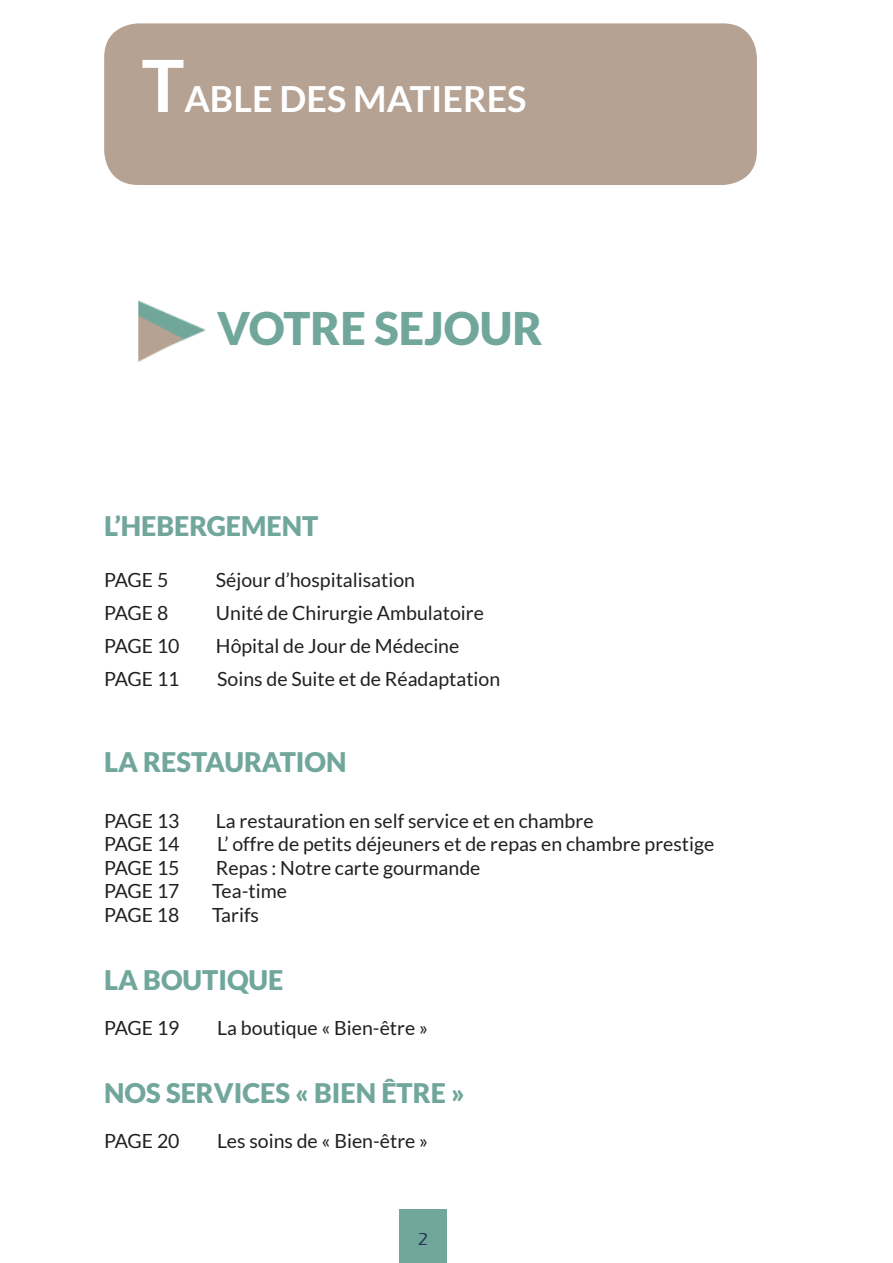
<style>
.page{position:relative;width:893px;height:1263px;background:#fff}
.page>*{position:absolute;margin:0;border:0;box-sizing:border-box;transform-origin:0 0}
.t1{font:700 72px "Lato";color:#fff}
.t2{font:900 45px "Lato";color:#71a79b}
.t3{font:700 36px "Lato";color:#fff}
.t4{font:900 27px "Lato";color:#71a79b}
.t5{font:19.5px "Lato";color:#231f20}
.t6{font:500 18px "Eras ITC";color:#223854}
</style>
<div class="page">
<div style="left:104px;top:23px;width:653px;height:162px;background:#b6a292;border-radius:34px"></div>
<div style="left:399px;top:1210px;width:47px;height:53px;background:#71a79b"></div>
<img style="left:138px;top:300px;width:68px;height:62px">
<p class="t1" style="left:142px;top:44px;width:44px">T</p>
<p class="t3" style="left:184px;top:78px;width:344px">ABLE DES MATIERES</p>
<p class="t2" style="left:217px;top:302px;width:327px">VOTRE SEJOUR</p>
<p class="t4" style="left:104px;top:510px;width:216px">L’HEBERGEMENT</p>
<p class="t5" style="left:104px;top:569px;width:66px">PAGE 5</p>
<p class="t5" style="left:216px;top:569px;width:201px">Séjour d’hospitalisation</p>
<p class="t5" style="left:104px;top:602px;width:66px">PAGE 8</p>
<p class="t5" style="left:216px;top:602px;width:269px">Unité de Chirurgie Ambulatoire</p>
<p class="t5" style="left:104px;top:635px;width:77px">PAGE 10</p>
<p class="t5" style="left:216px;top:635px;width:245px">Hôpital de Jour de Médecine</p>
<p class="t5" style="left:104px;top:668px;width:77px">PAGE 11</p>
<p class="t5" style="left:217px;top:668px;width:285px">Soins de Suite et de Réadaptation</p>
<p class="t4" style="left:104px;top:746px;width:244px">LA RESTAURATION</p>
<p class="t5" style="left:104px;top:810px;width:77px">PAGE 13</p>
<p class="t5" style="left:216px;top:810px;width:379px">La restauration en self service et en chambre</p>
<p class="t5" style="left:104px;top:833px;width:77px">PAGE 14</p>
<p class="t5" style="left:217px;top:833px;width:499px">L’ offre de petits déjeuners et de repas en chambre prestige</p>
<p class="t5" style="left:104px;top:857px;width:77px">PAGE 15</p>
<p class="t5" style="left:216px;top:857px;width:266px">Repas : Notre carte gourmande</p>
<p class="t5" style="left:104px;top:880px;width:77px">PAGE 17</p>
<p class="t5" style="left:212px;top:880px;width:76px">Tea-time</p>
<p class="t5" style="left:104px;top:904px;width:77px">PAGE 18</p>
<p class="t5" style="left:212px;top:904px;width:48px">Tarifs</p>
<p class="t4" style="left:104px;top:964px;width:181px">LA BOUTIQUE</p>
<p class="t5" style="left:104px;top:1017px;width:77px">PAGE 19</p>
<p class="t5" style="left:217px;top:1017px;width:212px">La boutique « Bien-être »</p>
<p class="t4" style="left:104px;top:1078px;width:362px">NOS SERVICES « BIEN ÊTRE »</p>
<p class="t5" style="left:104px;top:1130px;width:77px">PAGE 20</p>
<p class="t5" style="left:217px;top:1130px;width:212px">Les soins de « Bien-être »</p>
<p class="t6" style="left:418px;top:1228px;width:12px">2</p>
</div>
